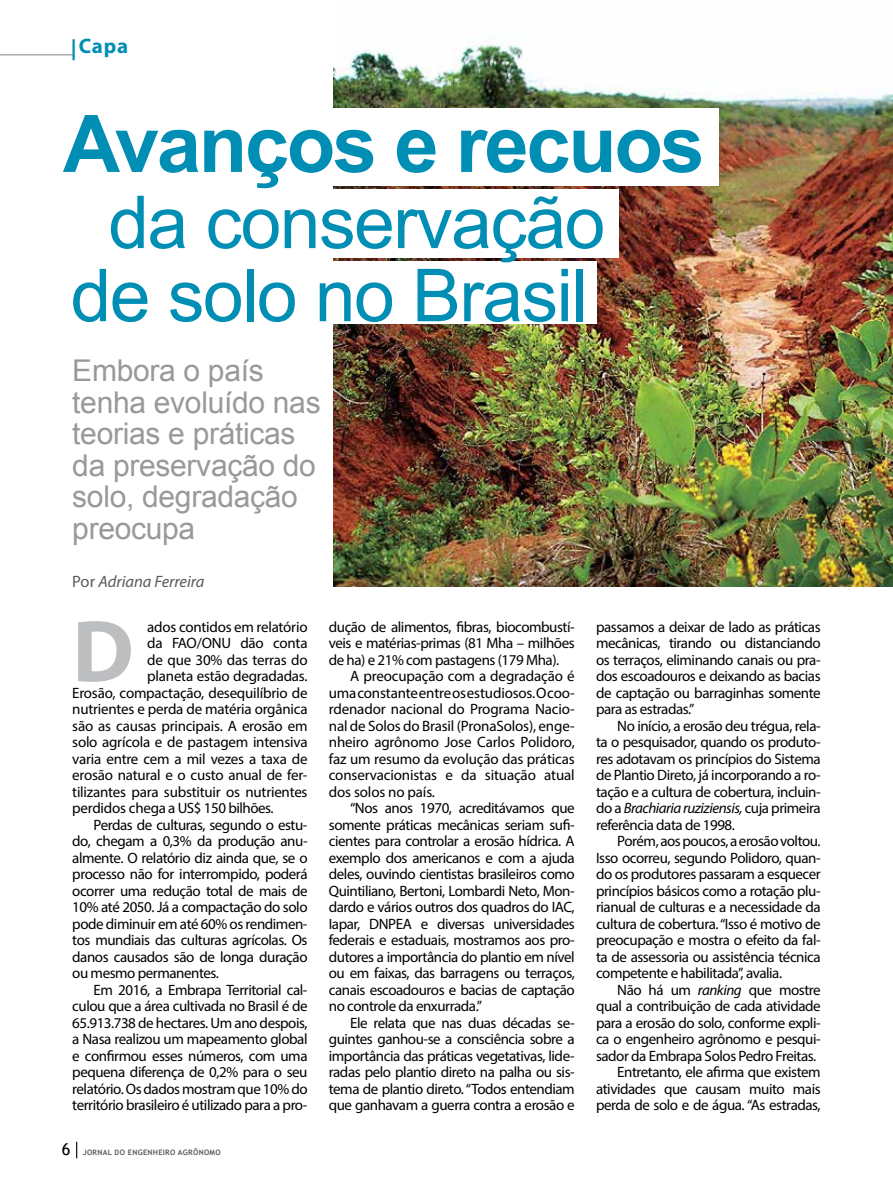
<style>
.page{position:relative;width:893px;height:1191px;background:#fff}
.page>*{position:absolute;margin:0;border:0;box-sizing:border-box;transform-origin:0 0}
.t1{font:700 88.5px "Myriad Pro";color:#bcbec0}
.t2{font:700 79.5px "Arial";letter-spacing:-.03em;color:#008eb4}
.t3{font:73.05px/73.1px "Arial";letter-spacing:-.02em;color:#008eb4;text-align:center}
.t4{font:30px/31.5px "Arial";letter-spacing:-.01em;color:#97999c}
.t5{font:700 21px "Myriad Pro";color:#008eb4}
.t6{font:italic 16.5px "Myriad Pro";color:#58595b}
.t7{font:15px/16.5px "Myriad Pro";letter-spacing:-.03em;color:#000;text-align:justify}
.t8{font:700 7.5px "Trebuchet MS";letter-spacing:.04em;color:#58595b}
.s1{font-style:normal}
.s2{font-weight:400;font-size:16.5px;color:#000}
.s3{font-style:italic}
</style>
<div class="page">
<svg style="left:76px;top:1141px;width:1px;height:17px"></svg>
<hr style="left:0;top:54px;width:74px;height:2px;background:#58595b">
<img style="left:333px;top:36px;width:560px;height:551px">
<div style="left:48px;top:189px;width:571px;height:69px;background:#fff"></div>
<div style="left:48px;top:262px;width:548px;height:62px;background:#fff"></div>
<div style="left:48px;top:109px;width:671px;height:77px;background:#fff"></div>
<h3 class="t5" style="left:71px;top:32px;width:59px">|Capa</h3>
<h2 class="t2" style="left:63px;top:92px;width:643px">Avanços e recuos</h2>
<h3 class="t3" style="left:71px;top:187px;width:536px">da conservação de solo no Brasil</h3>
<h3 class="t4" style="left:72px;top:355px;width:250px">Embora o país tenha evoluído nas teorias e práticas da preservação do solo, degradação preocupa</h3>
<p class="t6" style="left:72px;top:571px;width:134px"><span class="s1">Por</span> Adriana Ferreira</p>
<h1 class="t1" style="left:72px;top:593px;width:63px">D</h1>
<p class="t7" style="left:147px;top:618px;width:162px">ados contidos em relatório</p>
<p class="t7" style="left:147px;top:634px;width:162px">da FAO/ONU dão conta</p>
<p class="t7" style="left:147px;top:651px;width:162px">de que 30% das terras do</p>
<p class="t7" style="left:147px;top:667px;width:162px">planeta estão degradadas.</p>
<p class="t7" style="left:72px;top:684px;width:237px">Erosão, compactação, desequilíbrio de</p>
<p class="t7" style="left:72px;top:700px;width:237px">nutrientes e perda de matéria orgânica</p>
<p class="t7" style="left:72px;top:717px;width:237px">são as causas principais. A erosão em</p>
<p class="t7" style="left:72px;top:733px;width:237px">solo agrícola e de pastagem intensiva</p>
<p class="t7" style="left:72px;top:750px;width:237px">varia entre cem a mil vezes a taxa de</p>
<p class="t7" style="left:72px;top:766px;width:237px">erosão natural e o custo anual de fer-</p>
<p class="t7" style="left:72px;top:783px;width:237px">tilizantes para substituir os nutrientes</p>
<p class="t7" style="left:72px;top:799px;width:203px">perdidos chega a US$ 150 bilhões.</p>
<p class="t7" style="left:94px;top:816px;width:216px">Perdas de culturas, segundo o estu-</p>
<p class="t7" style="left:72px;top:832px;width:237px">do, chegam a 0,3% da produção anu-</p>
<p class="t7" style="left:72px;top:849px;width:237px">almente. O relatório diz ainda que, se o</p>
<p class="t7" style="left:72px;top:865px;width:237px">processo não for interrompido, poderá</p>
<p class="t7" style="left:72px;top:882px;width:237px">ocorrer uma redução total de mais de</p>
<p class="t7" style="left:72px;top:898px;width:237px">10% até 2050. Já a compactação do solo</p>
<p class="t7" style="left:72px;top:915px;width:237px">pode diminuir em até 60% os rendimen-</p>
<p class="t7" style="left:72px;top:931px;width:237px">tos mundiais das culturas agrícolas. Os</p>
<p class="t7" style="left:72px;top:948px;width:237px">danos causados são de longa duração</p>
<p class="t7" style="left:72px;top:964px;width:148px">ou mesmo permanentes.</p>
<p class="t7" style="left:94px;top:981px;width:216px">Em 2016, a Embrapa Territorial cal-</p>
<p class="t7" style="left:72px;top:997px;width:237px">culou que a área cultivada no Brasil é de</p>
<p class="t7" style="left:72px;top:1014px;width:237px">65.913.738 de hectares. Um ano despois,</p>
<p class="t7" style="left:72px;top:1030px;width:237px">a Nasa realizou um mapeamento global</p>
<p class="t7" style="left:72px;top:1047px;width:237px">e confirmou esses números, com uma</p>
<p class="t7" style="left:72px;top:1063px;width:237px">pequena diferença de 0,2% para o seu</p>
<p class="t7" style="left:72px;top:1080px;width:237px">relatório. Os dados mostram que 10% do</p>
<p class="t7" style="left:72px;top:1096px;width:237px">território brasileiro é utilizado para a pro-</p>
<p class="t8" style="left:62px;top:1148px;width:160px"><span class="s2">6</span> JORNAL DO ENGENHEIRO AGRÔNOMO</p>
<p class="t7" style="left:329px;top:618px;width:247px">dução de alimentos, fibras, biocombustí&shy;veis e matérias-primas (81 Mha – milhões de ha) e 21% com pastagens (179 Mha).</p>
<p class="t7" style="left:329px;top:667px;width:247px;text-indent:21px">A preocupação com a degradação é uma constante entre os estudiosos. O coo&shy;rdenador nacional do Programa Nacio&shy;nal de Solos do Brasil (PronaSolos), enge&shy;nheiro agrônomo Jose Carlos Polidoro, faz um resumo da evolução das práticas conservacionistas e da situação atual dos solos no país.</p>
<p class="t7" style="left:329px;top:799px;width:247px;text-indent:21px">“Nos anos 1970, acreditávamos que somente práticas mecânicas seriam sufi&shy;cientes para controlar a erosão hídrica. A exemplo dos americanos e com a ajuda deles, ouvindo cientistas brasileiros como Quintiliano, Bertoni, Lombardi Neto, Mon&shy;dardo e vários outros dos quadros do IAC, Iapar, DNPEA e diversas universidades federais e estaduais, mostramos aos pro&shy;dutores a importância do plantio em nível ou em faixas, das barragens ou terraços, canais escoadouros e bacias de captação no controle da enxurrada.”</p>
<p class="t7" style="left:329px;top:1014px;width:247px;text-indent:21px">Ele relata que nas duas décadas se&shy;guintes ganhou-se a consciência sobre a importância das práticas vegetativas, lide&shy;radas pelo plantio direto na palha ou sis&shy;tema de plantio direto. “Todos entendiam que ganhavam a guerra contra a erosão e</p>
<p class="t7" style="left:596px;top:618px;width:226px">passamos a deixar de lado as práticas mecânicas, tirando ou distanciando os terraços, eliminando canais ou pra&shy;dos escoadouros e deixando as bacias de captação ou barraginhas somente para as estradas.”</p>
<p class="t7" style="left:596px;top:717px;width:226px;text-indent:21px">No início, a erosão deu trégua, rela&shy;ta o pesquisador, quando os produto&shy;res adotavam os princípios do Sistema de Plantio Direto, já incorporando a ro&shy;tação e a cultura de cobertura, incluin&shy;do a <span class="s3">Brachiaria ruziziensis,</span> cuja primeira referência data de 1998.</p>
<p class="t7" style="left:596px;top:832px;width:226px;text-indent:21px">Porém, aos poucos, a erosão voltou.<br>Isso ocorreu, segundo Polidoro, quan&shy;do os produtores passaram a esquecer princípios básicos como a rotação plu&shy;rianual de culturas e a necessidade da cultura de cobertura. “Isso é motivo de preocupação e mostra o efeito da fal&shy;ta de assessoria ou assistência técnica competente e habilitada”, avalia.</p>
<p class="t7" style="left:596px;top:981px;width:226px;text-align:right">Não há um <span class="s3">ranking</span> que mostre qual a contribuição de cada atividade para a erosão do solo, conforme expli&shy;ca o engenheiro agrônomo e pesqui&shy;sador da Embrapa Solos Pedro Freitas.<br>Entretanto, ele afirma que existem atividades que causam muito mais perda de solo e de água. “As estradas,</p>
</div>
